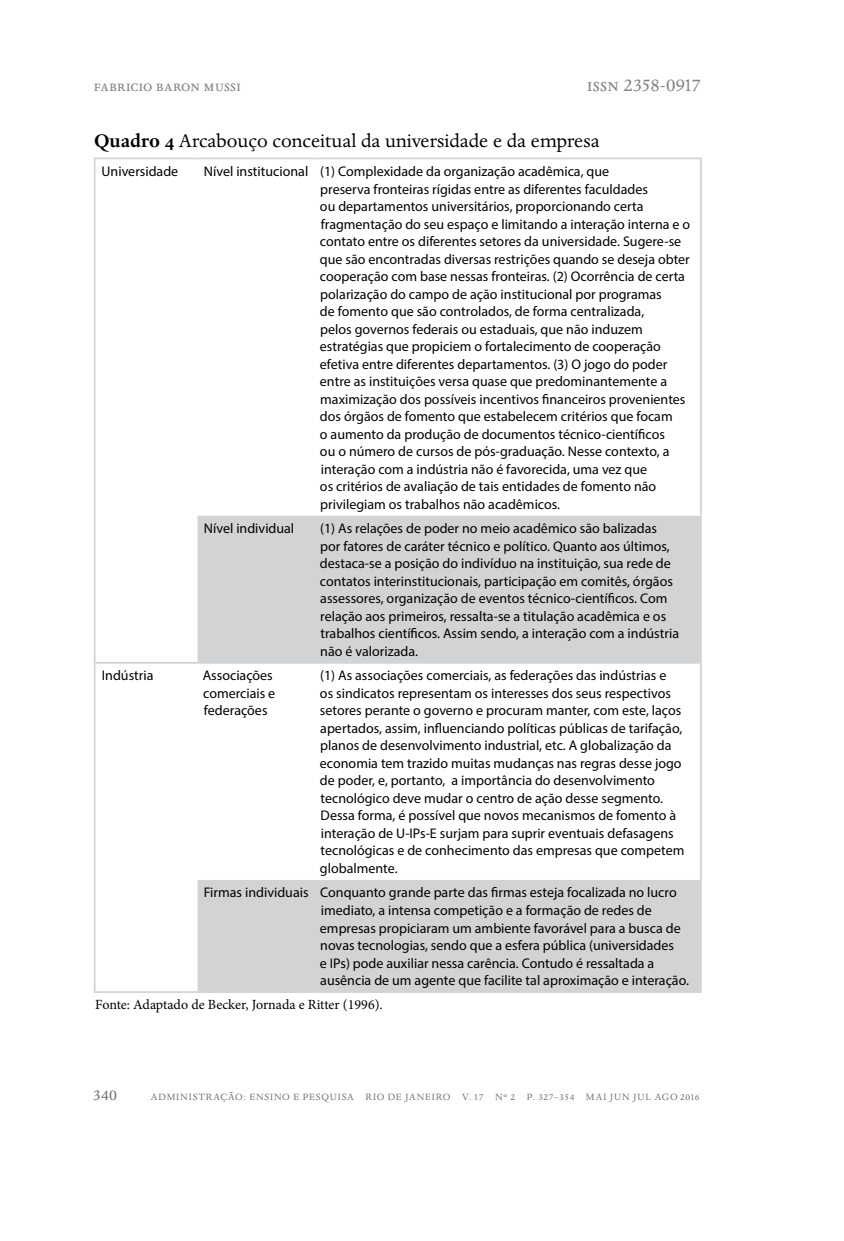
<style>
.page{position:relative;width:844px;height:1241px;background:#fff}
.page>*{position:absolute;margin:0;border:0;box-sizing:border-box;transform-origin:0 0}
._3000_Título_da_Figu{font:21px "Dante MT Std";color:#000}
.t1{font:21px "Dante MT Std";letter-spacing:.005em;color:#808285}
.t2{font:17.5px "Dante MT Std";letter-spacing:.01em;color:#808285}
.t3{font:17.5px "Dante MT Std";color:#6d6e71}
._0000_Tabela{font:14px/17.5px "Myriad Pro";color:#000}
._0000_LEGENDA{font:14px "Minion Pro";letter-spacing:-.005em;color:#000}
.t4{font:10.5px "Dante MT Std";letter-spacing:.09em;color:#6d6e71}
.s1{font-weight:700}
</style>
<div class="page">
<svg style="left:95px;top:159px;width:605px;height:834px"></svg>
<svg style="left:197px;top:515px;width:502px;height:475px;fill:#d1d3d4"></svg>
<hr style="left:197px;top:990px;width:117px;height:2px;background:#d1d3d4">
<hr style="left:94px;top:662px;width:1px;height:217px;background:#d1d3d4">
<hr style="left:94px;top:879px;width:1px;height:111px;background:#d1d3d4">
<hr style="left:94px;top:990px;width:103px;height:2px;background:#d1d3d4">
<hr style="left:197px;top:157px;width:117px;height:2px;background:#d1d3d4">
<hr style="left:314px;top:157px;width:387px;height:2px;background:#d1d3d4">
<hr style="left:699px;top:159px;width:2px;height:356px;background:#d1d3d4">
<hr style="left:699px;top:663px;width:2px;height:216px;background:#d1d3d4">
<hr style="left:699px;top:879px;width:2px;height:111px;background:#d1d3d4">
<hr style="left:314px;top:990px;width:387px;height:2px;background:#d1d3d4">
<hr style="left:197px;top:661px;width:117px;height:2px;background:#d1d3d4">
<hr style="left:699px;top:515px;width:2px;height:146px;background:#d1d3d4">
<hr style="left:314px;top:661px;width:387px;height:2px;background:#d1d3d4">
<hr style="left:94px;top:157px;width:103px;height:2px;background:#d1d3d4">
<hr style="left:94px;top:159px;width:1px;height:356px;background:#d1d3d4">
<hr style="left:94px;top:515px;width:1px;height:147px;background:#d1d3d4">
<hr style="left:95px;top:661px;width:102px;height:2px;background:#cfd1d2">
<p class="t2" style="left:94px;top:75px;width:148px">Fabricio Baron Mussi</p>
<h1 class="t1" style="left:587px;top:72px;width:115px">issn 2358-0917</h1>
<p class="_3000_Título_da_Figu" style="left:94px;top:128px;width:507px"><span class="s1">Quadro 4</span> Arcabouço conceitual da universidade e da empresa</p>
<p class="_0000_Tabela" style="left:102px;top:162px;width:78px">Universidade</p>
<p class="_0000_Tabela" style="left:204px;top:162px;width:106px">Nível institucional</p>
<p class="_0000_Tabela" style="left:320px;top:162px;width:372px">(1) Complexidade da organização acadêmica, que<br>preserva fronteiras rígidas entre as diferentes faculdades<br>ou departamentos universitários, proporcionando certa fragmentação do seu espaço e limitando a interação interna e o contato entre os diferentes setores da universidade. Sugere-se que são encontradas diversas restrições quando se deseja obter cooperação com base nessas fronteiras. (2) Ocorrência de certa polarização do campo de ação institucional por programas<br>de fomento que são controlados, de forma centralizada,<br>pelos governos federais ou estaduais, que não induzem estratégias que propiciem o fortalecimento de cooperação efetiva entre diferentes departamentos. (3) O jogo do poder entre as instituições versa quase que predominantemente a maximização dos possíveis incentivos financeiros provenientes dos órgãos de fomento que estabelecem critérios que focam<br>o aumento da produção de documentos técnico-científicos<br>ou o número de cursos de pós-graduação. Nesse contexto, a interação com a indústria não é favorecida, uma vez que<br>os critérios de avaliação de tais entidades de fomento não privilegiam os trabalhos não acadêmicos.</p>
<p class="_0000_Tabela" style="left:204px;top:519px;width:92px">Nível individual</p>
<p class="_0000_Tabela" style="left:320px;top:519px;width:360px">(1) As relações de poder no meio acadêmico são balizadas por fatores de caráter técnico e político. Quanto aos últimos, destaca-se a posição do indivíduo na instituição, sua rede de contatos interinstitucionais, participação em comitês, órgãos assessores, organização de eventos técnico-científicos. Com relação aos primeiros, ressalta-se a titulação acadêmica e os trabalhos científicos. Assim sendo, a interação com a indústria não é valorizada.</p>
<p class="_0000_Tabela" style="left:102px;top:666px;width:53px">Indústria</p>
<p class="_0000_Tabela" style="left:203px;top:666px;width:74px">Associações comerciais e federações</p>
<p class="_0000_Tabela" style="left:320px;top:666px;width:366px">(1) As associações comerciais, as federações das indústrias e<br>os sindicatos representam os interesses dos seus respectivos setores perante o governo e procuram manter, com este, laços apertados, assim, influenciando políticas públicas de tarifação, planos de desenvolvimento industrial, etc. A globalização da economia tem trazido muitas mudanças nas regras desse jogo de poder, e, portanto, a importância do desenvolvimento tecnológico deve mudar o centro de ação desse segmento.<br>Dessa forma, é possível que novos mecanismos de fomento à interação de U-IPs-E surjam para suprir eventuais defasagens tecnológicas e de conhecimento das empresas que competem globalmente.</p>
<p class="_0000_Tabela" style="left:204px;top:883px;width:106px">Firmas individuais</p>
<p class="_0000_Tabela" style="left:320px;top:883px;width:370px">Conquanto grande parte das firmas esteja focalizada no lucro imediato, a intensa competição e a formação de redes de empresas propiciaram um ambiente favorável para a busca de novas tecnologias, sendo que a esfera pública (universidades<br>e IPs) pode auxiliar nessa carência. Contudo é ressaltada a ausência de um agente que facilite tal aproximação e interação.</p>
<p class="_0000_LEGENDA" style="left:95px;top:995px;width:289px">Fonte: Adaptado de Becker, Jornada e Ritter (1996).</p>
<p class="t3" style="left:93px;top:1083px;width:25px">340</p>
<p class="t4" style="left:151px;top:1090px;width:550px">ADMINISTRAÇÃO: ENSINO E PESQUISA RIO DE JANEIRO V. 17 No 2 P. 327–354 MAI JUN JUL AGO 2016</p>
</div>
